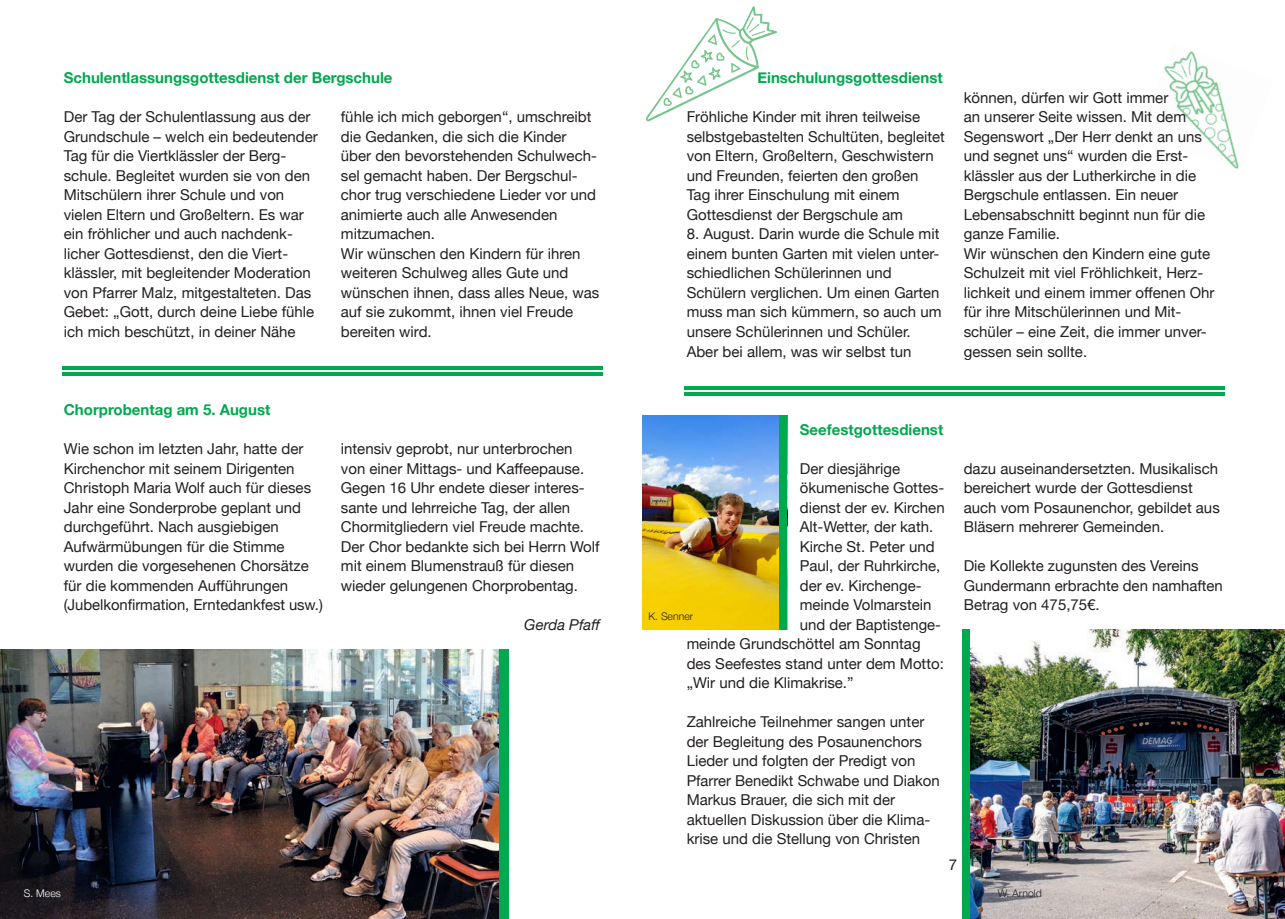
<style>
.page{position:relative;width:1285px;height:919px;background:#fff}
.page>*{position:absolute;margin:0;border:0;box-sizing:border-box;transform-origin:0 0}
.t1{font:15px/19.5px "Helvetica Neue";color:#231f20}
.t2{font:700 15px "Helvetica Neue";color:#00a84e}
.t3{font:italic 15px "Helvetica Neue";color:#231f20}
.t4{font:15px "Helvetica Neue LT Std";color:#231f20}
.t5{font:300 10.5px "Helvetica Neue";color:#231f20}
.t6{font:300 10.5px "Helvetica Neue";color:#fff}
</style>
<div class="page">
<img style="left:1163px;top:51px;width:76px;height:118px">
<hr style="left:684px;top:386px;width:540px;height:3px;background:#00a84e">
<hr style="left:684px;top:392px;width:540px;height:3px;background:#00a84e">
<hr style="left:62px;top:367px;width:540px;height:3px;background:#00a84e">
<hr style="left:62px;top:373px;width:540px;height:3px;background:#00a84e">
<img style="left:642px;top:415px;width:137px;height:214px">
<img style="left:969px;top:629px;width:315px;height:289px">
<div style="left:779px;top:415px;width:8px;height:214px;background:#00a84e"></div>
<div style="left:961px;top:629px;width:8px;height:289px;background:#00a84e"></div>
<img style="left:0;top:649px;width:498px;height:269px">
<div style="left:498px;top:649px;width:10px;height:269px;background:#00a84e"></div>
<img style="left:645px;top:6px;width:132px;height:115px">
<p class="t2" style="left:64px;top:66px;width:330px">Schulentlassungsgottesdienst der Bergschule</p>
<p class="t1" style="left:64px;top:108px;width:255px">Der Tag der Schulentlassung aus der Grundschule – welch ein bedeutender Tag für die Viertklässler der Berg&shy;schule. Begleitet wurden sie von den Mitschülern ihrer Schule und von vielen Eltern und Großeltern. Es war ein fröhlicher und auch nachdenk&shy;licher Gottesdienst, den die Viert&shy;klässler, mit begleitender Moderation von Pfarrer Malz, mitgestalteten. Das Gebet: „Gott, durch deine Liebe fühle ich mich beschützt, in deiner Nähe</p>
<p class="t1" style="left:341px;top:108px;width:260px">fühle ich mich geborgen“, umschreibt die Gedanken, die sich die Kinder über den bevorstehenden Schulwech&shy;sel gemacht haben. Der Bergschul&shy;chor trug verschiedene Lieder vor und animierte auch alle Anwesenden mitzumachen.<br>Wir wünschen den Kindern für ihren weiteren Schulweg alles Gute und wünschen ihnen, dass alles Neue, was auf sie zukommt, ihnen viel Freude bereiten wird.</p>
<p class="t2" style="left:64px;top:398px;width:208px">Chorprobentag am 5. August</p>
<p class="t1" style="left:64px;top:440px;width:260px">Wie schon im letzten Jahr, hatte der Kirchenchor mit seinem Dirigenten Christoph Maria Wolf auch für dieses Jahr eine Sonderprobe geplant und durchgeführt. Nach ausgiebigen Aufwärmübungen für die Stimme wurden die vorgesehenen Chorsätze für die kommenden Aufführungen (Jubelkonfirmation, Erntedankfest usw.)</p>
<p class="t1" style="left:341px;top:440px;width:260px">intensiv geprobt, nur unterbrochen von einer Mittags- und Kaffeepause.<br>Gegen 16 Uhr endete dieser interes&shy;sante und lehrreiche Tag, der allen Chormitgliedern viel Freude machte.<br>Der Chor bedankte sich bei Herrn Wolf mit einem Blumenstrauß für diesen wieder gelungenen Chorprobentag.</p>
<p class="t3" style="left:524px;top:613px;width:78px">Gerda Pfaff</p>
<p class="t6" style="left:24px;top:884px;width:39px">S. Mees</p>
<p class="t2" style="left:757px;top:66px;width:187px">Einschulungsgottesdienst</p>
<p class="t1" style="left:686px;top:108px;width:260px">Fröhliche Kinder mit ihren teilweise selbstgebastelten Schultüten, begleitet von Eltern, Großeltern, Geschwistern und Freunden, feierten den großen Tag ihrer Einschulung mit einem Gottesdienst der Bergschule am</p>
<p class="t1" style="left:686px;top:225px;width:256px">8. August. Darin wurde die Schule mit einem bunten Garten mit vielen unter&shy;schiedlichen Schülerinnen und Schülern verglichen. Um einen Garten muss man sich kümmern, so auch um unsere Schülerinnen und Schüler.<br>Aber bei allem, was wir selbst tun</p>
<p class="t1" style="left:963px;top:89px;width:252px">können, dürfen wir Gott immer<br>an unserer Seite wissen. Mit dem<br>Segenswort „Der Herr denkt an uns und segnet uns“ wurden die Erst&shy;klässler aus der Lutherkirche in die<br>Bergschule entlassen. Ein neuer<br>Lebensabschnitt beginnt nun für die ganze Familie.<br>Wir wünschen den Kindern eine gute<br>Schulzeit mit viel Fröhlichkeit, Herz&shy;lichkeit und einem immer offenen Ohr für ihre Mitschülerinnen und Mit&shy;schüler – eine Zeit, die immer unver&shy;gessen sein sollte.</p>
<p class="t2" style="left:799px;top:417px;width:145px">Seefestgottesdienst</p>
<p class="t1" style="left:799px;top:459px;width:102px">Der diesjährige</p>
<p class="t1" style="left:799px;top:479px;width:146px">ökumenische Gottes-</p>
<p class="t1" style="left:799px;top:498px;width:146px">dienst der ev. Kirchen</p>
<p class="t1" style="left:799px;top:518px;width:135px">Alt-Wetter, der kath.</p>
<p class="t1" style="left:799px;top:537px;width:136px">Kirche St. Peter und</p>
<p class="t1" style="left:799px;top:557px;width:142px">Paul, der Ruhrkirche,</p>
<p class="t1" style="left:799px;top:576px;width:123px">der ev. Kirchenge-</p>
<p class="t1" style="left:799px;top:596px;width:133px">meinde Volmarstein</p>
<p class="t1" style="left:799px;top:615px;width:142px">und der Baptistenge-</p>
<p class="t1" style="left:686px;top:635px;width:235px">meinde Grundschöttel am Sonntag</p>
<p class="t1" style="left:686px;top:654px;width:259px">des Seefestes stand unter dem Motto:</p>
<p class="t1" style="left:686px;top:674px;width:168px">„Wir und die Klimakrise.”</p>
<p class="t1" style="left:686px;top:713px;width:255px">Zahlreiche Teilnehmer sangen unter der Begleitung des Posaunenchors Lieder und folgten der Predigt von Pfarrer Benedikt Schwabe und Diakon Markus Brauer, die sich mit der aktuellen Diskussion über die Klima&shy;krise und die Stellung von Christen</p>
<p class="t5" style="left:648px;top:608px;width:46px">K. Senner</p>
<p class="t1" style="left:963px;top:459px;width:257px">dazu auseinandersetzten. Musikalisch bereichert wurde der Gottesdienst auch vom Posaunenchor, gebildet aus Bläsern mehrerer Gemeinden.</p>
<p class="t1" style="left:963px;top:557px;width:260px">Die Kollekte zugunsten des Vereins<br>Gundermann erbrachte den namhaften<br>Betrag von 475,75€.</p>
<p class="t4" style="left:948px;top:855px;width:10px">7</p>
<p class="t5" style="left:997px;top:884px;width:46px">W. Arnold</p>
</div>
